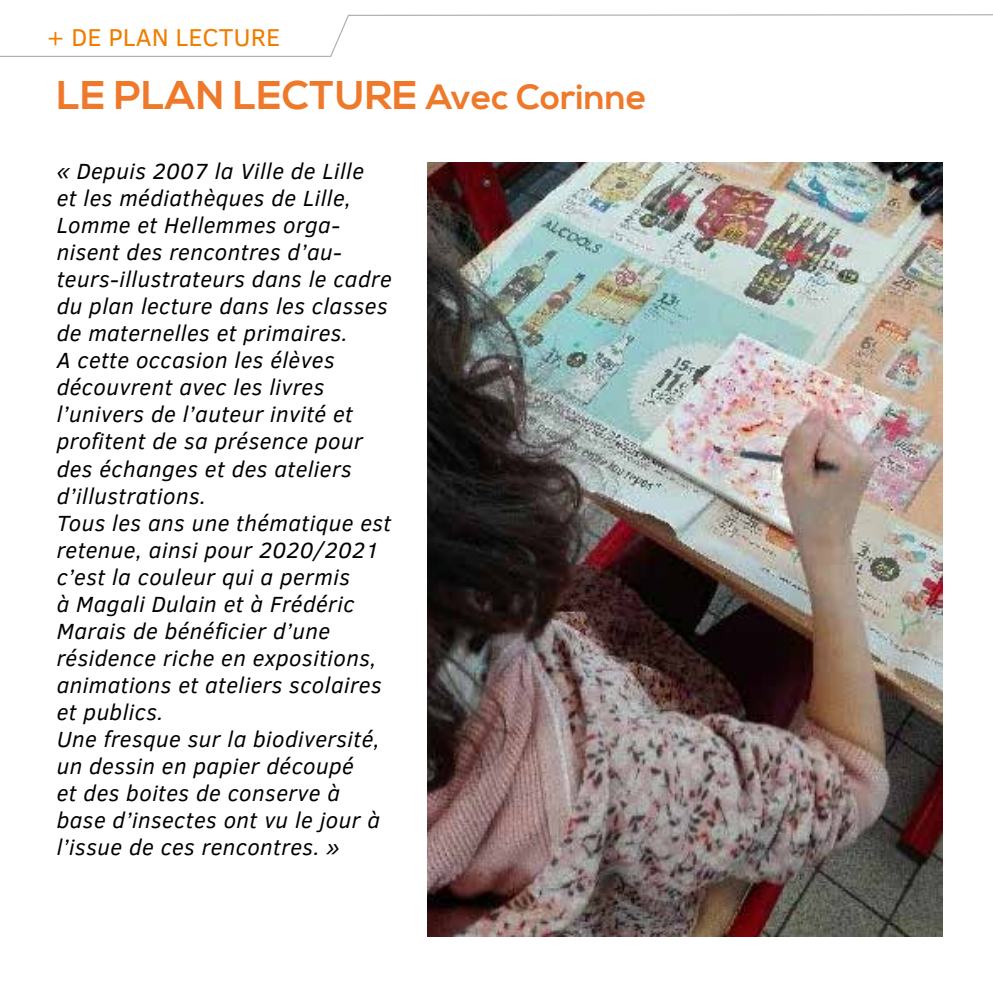
<style>
.page{position:relative;width:993px;height:993px;background:#fff}
.page>*{position:absolute;margin:0;border:0;box-sizing:border-box;transform-origin:0 0}
.t1{font:700 40px "Nexa";letter-spacing:.005em;color:#ef792a}
.t2{font:25px "Clear Sans";color:#ef7d00}
.t3{font:italic 22.5px/27px "Clear Sans";letter-spacing:.02em;color:#000}
.s1{font-size:35px}
</style>
<div class="page">
<svg style="left:0;top:14px;width:992px;height:43px"></svg>
<img style="left:427px;top:163px;width:514px;height:772px">
<p class="t2" style="left:47px;top:21px;width:235px">+ DE PLAN LECTURE</p>
<h1 class="t1" style="left:57px;top:72px;width:591px">LE PLAN LECTURE <span class="s1">Avec Corinne</span></h1>
<p class="t3" style="left:57px;top:157px;width:336px">« Depuis 2007 la Ville de Lille<br>et les médiathèques de Lille,<br>Lomme et Hellemmes orga&shy;nisent des rencontres d’au&shy;teurs-illustrateurs dans le cadre du plan lecture dans les classes de maternelles et primaires.<br>A cette occasion les élèves découvrent avec les livres l’univers de l’auteur invité et profitent de sa présence pour des échanges et des ateliers d’illustrations.<br>Tous les ans une thématique est retenue, ainsi pour 2020/2021 c’est la couleur qui a permis<br>à Magali Dulain et à Frédéric<br>Marais de bénéficier d’une résidence riche en expositions, animations et ateliers scolaires et publics.<br>Une fresque sur la biodiversité, un dessin en papier découpé<br>et des boites de conserve à base d’insectes ont vu le jour à l’issue de ces rencontres. »</p>
</div>
